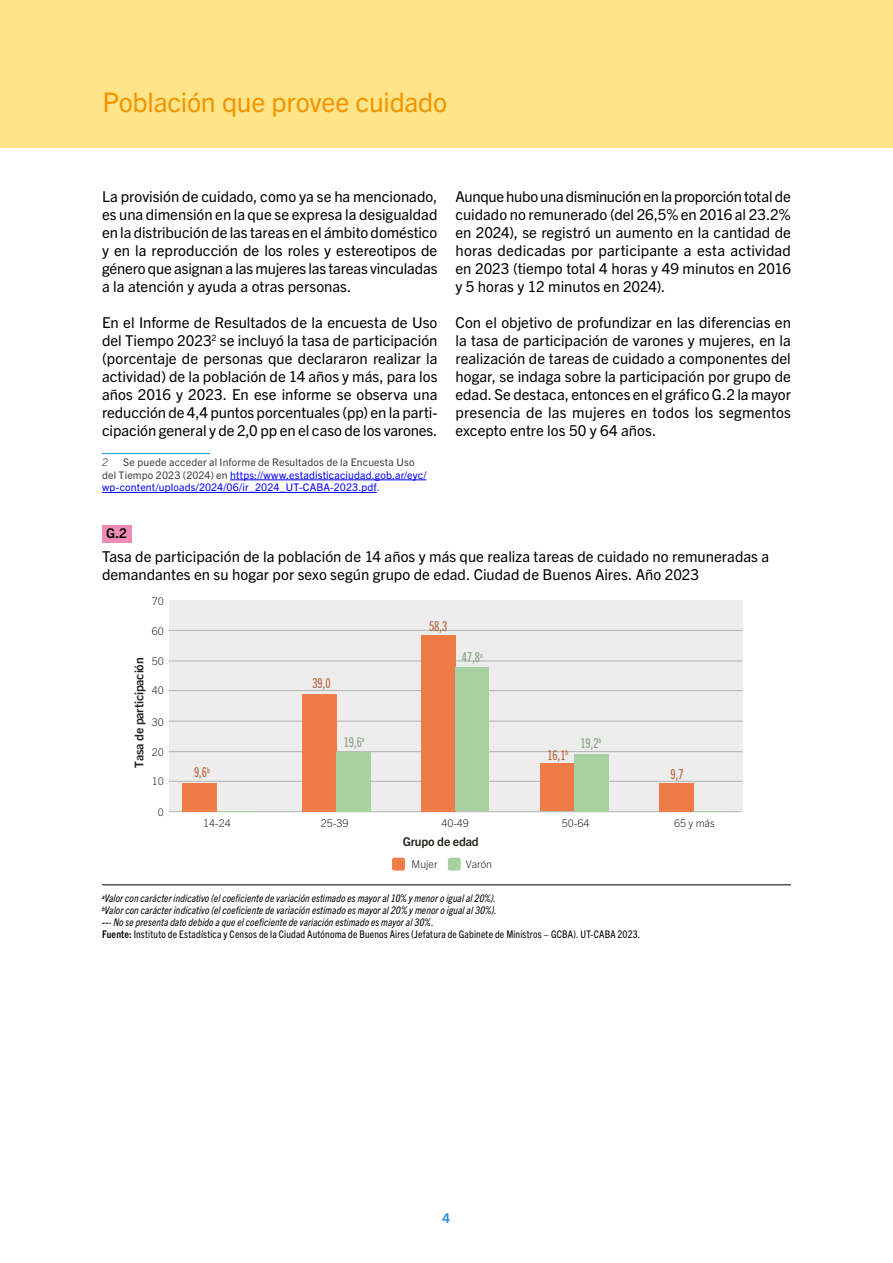
<style>
.page{position:relative;width:893px;height:1263px;background:#fff}
.page>*{position:absolute;margin:0;border:0;box-sizing:border-box;transform-origin:0 0}
.t1{font:27px "Trade Gothic Next LT Pro";letter-spacing:-.01em;color:#f49400}
.t2{font:15px/18px "Trade Gothic Next LT Pro";color:#000;text-align:justify}
.t3{font:13.65px "Trade Gothic Next LT Pro Cm";color:#b86137}
.t4{font:13.65px "Trade Gothic Next LT Pro Cm";color:#82a37c}
.t5{font:700 13.5px "Trade Gothic Next LT Pro";color:#000}
.t6{font:700 13.5px "Trade Gothic Next LT Pro";color:#2f8ddd}
.t7{font:700 12.15px "Trade Gothic Next LT Pro";letter-spacing:-.01em;color:#26231e}
.t8{font:300 10.65px "Trade Gothic Next LT Pro";color:#26231e}
.t9{font:italic condensed 10.5px/12px "Trade Gothic Next LT Pro";letter-spacing:.01em;color:#000}
.t10{font:10.5px/12.6px "Trade Gothic Next LT Pro";letter-spacing:.015em;color:#00f}
.t11{font:italic 300 10.5px "Trade Gothic Next LT Pro";color:#3c3c3b}
.s1{color:#3c3c3b}
.s2{font-weight:700}
.s3{font-weight:700;font-style:normal}
.s4{font-style:normal}
</style>
<div class="page">
<div style="left:0;top:0;width:893px;height:148px;background:#ffe488"></div>
<hr style="left:102px;top:453px;width:108px;height:1px;background:#009bde">
<hr style="left:230px;top:480px;width:196px;height:1px;background:#00f">
<hr style="left:102px;top:492px;width:275px;height:1px;background:#00f">
<div style="left:102px;top:525px;width:29px;height:17px;background:#f08ab7"></div>
<hr style="left:102px;top:884px;width:689px;height:1px;background:#000">
<div style="left:169px;top:600px;width:573px;height:212px;background:#ededed"></div>
<hr style="left:169px;top:630px;width:573px;height:1px;background:#b3b2b2">
<hr style="left:169px;top:661px;width:573px;height:1px;background:#b3b2b2">
<hr style="left:169px;top:690px;width:573px;height:1px;background:#b3b2b2">
<hr style="left:169px;top:721px;width:573px;height:1px;background:#b3b2b2">
<hr style="left:169px;top:751px;width:573px;height:1px;background:#b3b2b2">
<hr style="left:169px;top:781px;width:573px;height:1px;background:#b3b2b2">
<hr style="left:169px;top:811px;width:573px;height:1px;background:#b3b2b2">
<div style="left:659px;top:783px;width:34px;height:28px;background:#ef7b47"></div>
<div style="left:540px;top:763px;width:34px;height:48px;background:#ef7b47"></div>
<div style="left:422px;top:635px;width:34px;height:176px;background:#ef7b47"></div>
<div style="left:302px;top:694px;width:34px;height:117px;background:#ef7b47"></div>
<div style="left:183px;top:783px;width:34px;height:28px;background:#ef7b47"></div>
<hr style="left:217px;top:811px;width:34px;height:1px;background:#a7d19e">
<div style="left:574px;top:754px;width:34px;height:57px;background:#a7d19e"></div>
<hr style="left:693px;top:811px;width:34px;height:1px;background:#a7d19e">
<div style="left:456px;top:667px;width:33px;height:144px;background:#a7d19e"></div>
<div style="left:336px;top:752px;width:34px;height:59px;background:#a7d19e"></div>
<div style="left:448px;top:858px;width:13px;height:12px;background:#a7d19e;border-radius:2px"></div>
<div style="left:392px;top:858px;width:13px;height:12px;background:#ef7b47;border-radius:2px"></div>
<h1 class="t1" style="left:103px;top:83px;width:346px">Población que provee cuidado</h1>
<p class="t2" style="left:102px;top:186px;width:337px">La provisión de cuidado, como ya se ha mencionado, es una dimensión en la que se expresa la desigualdad en la distribución de las tareas en el ámbito doméstico y en la reproducción de los roles y estereotipos de género que asignan a las mujeres las tareas vinculadas a la atención y ayuda a otras personas.</p>
<p class="t2" style="left:102px;top:312px;width:337px">En el Informe de Resultados de la encuesta de Uso del Tiempo 2023<sup>2</sup> se incluyó la tasa de participación (porcentaje de personas que declararon realizar la actividad) de la población de 14 años y más, para los años 2016 y 2023. En ese informe se observa una reducción de 4,4 puntos porcentuales (pp) en la parti&shy;cipación general y de 2,0 pp en el caso de los varones.</p>
<p class="t11" style="left:102px;top:455px;width:7px">2</p>
<p class="t10" style="left:102px;top:455px;width:326px;text-indent:21px"><span class="s1">Se puede acceder al Informe de Resultados de la Encuesta Uso del Tiempo 2023 (2024) en</span> https://www.estadisticaciudad.gob.ar/eyc/ wp-content/uploads/2024/06/ir_2024_UT-CABA-2023.pdf<span class="s1">.</span></p>
<p class="t2" style="left:455px;top:186px;width:337px">Aunque hubo una disminución en la proporción total de cuidado no remunerado (del 26,5% en 2016 al 23.2% en 2024), se registró un aumento en la cantidad de horas dedicadas por participante a esta actividad en 2023 (tiempo total 4 horas y 49 minutos en 2016 y 5 horas y 12 minutos en 2024).</p>
<p class="t2" style="left:455px;top:312px;width:337px">Con el objetivo de profundizar en las diferencias en la tasa de participación de varones y mujeres, en la realización de tareas de cuidado a componentes del hogar, se indaga sobre la participación por grupo de edad. Se destaca, entonces en el gráfico G.2 la mayor presencia de las mujeres en todos los segmentos excepto entre los 50 y 64 años.</p>
<p class="t5" style="left:106px;top:524px;width:22px">G.2</p>
<p class="t2" style="left:102px;top:546px;width:669px">Tasa de participación de la población de 14 años y más que realiza tareas de cuidado no remuneradas a demandantes en su hogar por sexo según grupo de edad. Ciudad de Buenos Aires. Año 2023</p>
<p class="t8" style="left:152px;top:593px;width:14px">70</p>
<p class="t8" style="left:152px;top:624px;width:14px">60</p>
<p class="t8" style="left:152px;top:654px;width:14px">50</p>
<p class="t7" style="left:131px;top:768px;width:112px;rotate:-90deg">Tasa de participación</p>
<p class="t8" style="left:152px;top:683px;width:14px">40</p>
<p class="t8" style="left:152px;top:715px;width:14px">30</p>
<p class="t8" style="left:152px;top:745px;width:14px">20</p>
<p class="t8" style="left:152px;top:774px;width:14px">10</p>
<p class="t8" style="left:158px;top:804px;width:8px">0</p>
<p class="t3" style="left:194px;top:763px;width:17px">9,6<sup>b</sup></p>
<p class="t3" style="left:312px;top:673px;width:20px">39,0</p>
<p class="t4" style="left:344px;top:733px;width:22px">19,6<sup>a</sup></p>
<p class="t3" style="left:429px;top:617px;width:20px">58,3</p>
<p class="t4" style="left:462px;top:648px;width:22px">47,8<sup>a</sup></p>
<p class="t3" style="left:547px;top:745px;width:23px">16,1<sup>b</sup></p>
<p class="t4" style="left:580px;top:734px;width:23px">19,2<sup>b</sup></p>
<p class="t3" style="left:671px;top:765px;width:15px">9,7</p>
<p class="t8" style="left:203px;top:815px;width:29px">14-24</p>
<p class="t8" style="left:321px;top:815px;width:29px">25-39</p>
<p class="t8" style="left:441px;top:815px;width:29px">40-49</p>
<p class="t8" style="left:562px;top:815px;width:29px">50-64</p>
<p class="t8" style="left:674px;top:815px;width:42px">65 y más</p>
<p class="t7" style="left:403px;top:833px;width:77px">Grupo de edad</p>
<p class="t8" style="left:411px;top:857px;width:28px">Mujer</p>
<p class="t8" style="left:466px;top:857px;width:28px">Varón</p>
<p class="t9" style="left:102px;top:891px;width:540px"><sup>a</sup>Valor con carácter indicativo (el coeficiente de variación estimado es mayor al 10% y menor o igual al 20%).<br><sup>b</sup>Valor con carácter indicativo (el coeficiente de variación estimado es mayor al 20% y menor o igual al 30%).<br><span class="s2">--</span>- No se presenta dato debido a que el coeficiente de variación estimado es mayor al 30%.<br><span class="s3">Fuente:</span> <span class="s4">Instituto de Estadística y Censos de la Ciudad Autónoma de Buenos Aires (Jefatura de Gabinete de Ministros – GCBA). UT-CABA 2023.</span></p>
<p class="t6" style="left:442px;top:1209px;width:9px">4</p>
</div>
